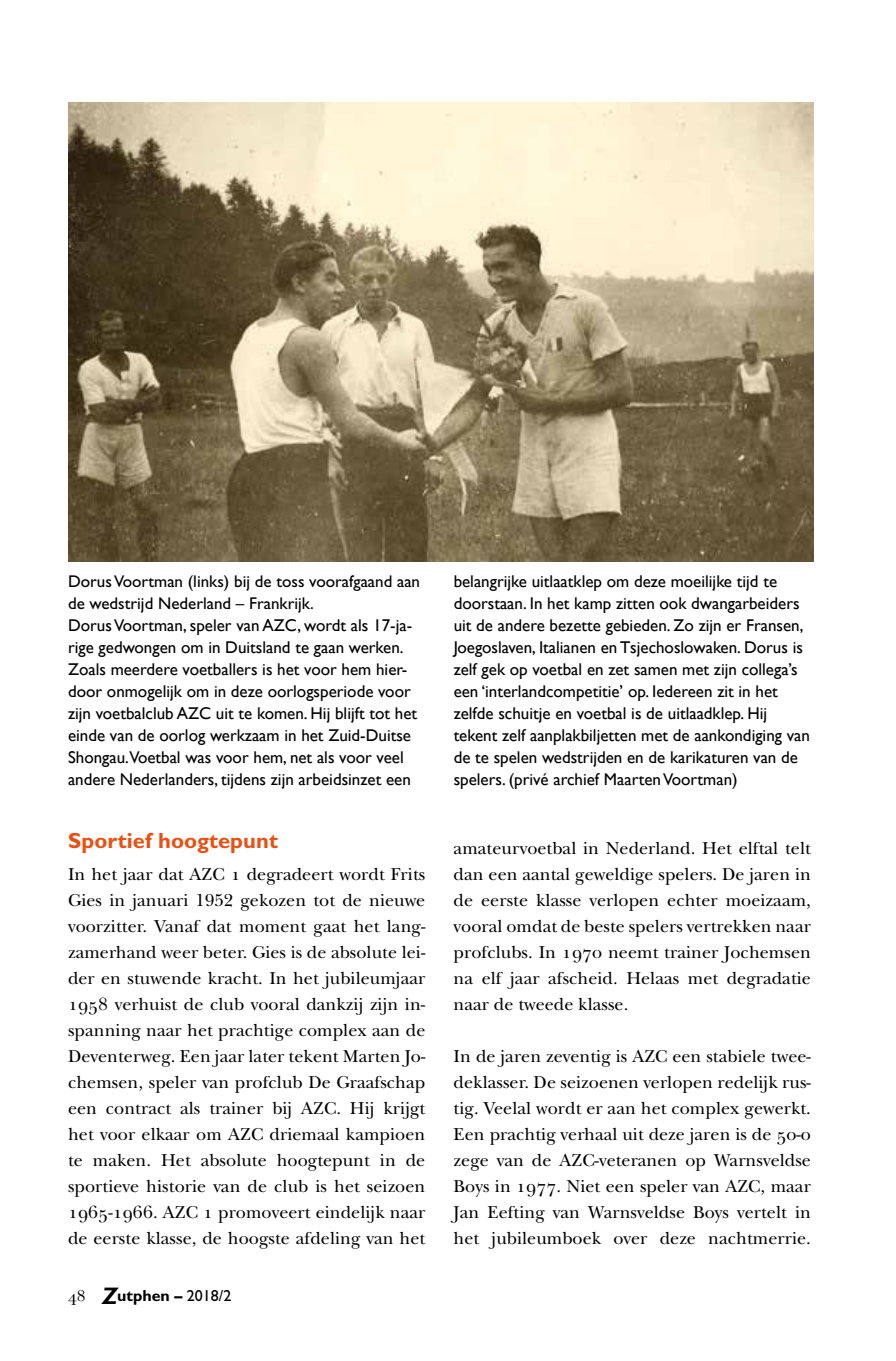
<style>
.page{position:relative;width:896px;height:1361px;background:#fff}
.page>*{position:absolute;margin:0;border:0;box-sizing:border-box;transform-origin:0 0}
.t1{font:700 22px "Gill Sans Std";letter-spacing:.005em;color:#e85113}
.t2{font:18px/26px "New Baskerville Std";letter-spacing:.005em;color:#000;text-align:justify}
.t3{font:17px/22px "Gill Sans";color:#000}
.t4{font:17px/22px "Gill Sans Std";color:#000}
.t5{font:700 16px "Gill Sans Std";color:#000}
.s1{font-family:"Gill Sans Std"}
.s2{font-family:"New Baskerville SC"}
.s3{font-family:"New Baskerville SC";font-weight:400}
.s4{font-style:italic;font-size:24px}
.s5{font-weight:400}
</style>
<div class="page">
<img style="left:68px;top:102px;width:746px;height:459px">
<p class="t4" style="left:68px;top:570px;width:353px">Dorus Voortman (links) bij de toss voorafgaand aan de wedstrijd Nederland – Frankrijk.</p>
<p class="t3" style="left:68px;top:615px;width:351px">Dorus Voortman, speler van AZC, wordt als 17-ja&shy;rige gedwongen om in Duitsland te gaan werken.<br>Zoals meerdere voetballers is het voor hem <span class="s1">hier&shy;door</span> onmogelijk om in deze oorlogsperiode voor zijn voetbalclub AZC uit te komen. Hij blijft tot het einde van de oorlog werkzaam in het Zuid-Duitse Shongau.Voetbal was voor hem, net als voor veel andere Nederlanders, tijdens zijn arbeidsinzet een</p>
<p class="t1" style="left:68px;top:827px;width:211px">Sportief hoogtepunt</p>
<p class="t2" style="left:68px;top:861px;width:359px">In het jaar dat AZC <span class="s2">1</span> degradeert wordt Frits Gies in januari 1952 gekozen tot de nieuwe voorzitter. Vanaf dat moment gaat het lang&shy;zamerhand weer beter. Gies is de absolute lei&shy;der en stuwende kracht. In het jubileumjaar <span class="s2">1958</span> verhuist de club vooral dankzij zijn in&shy;spanning naar het prachtige complex aan de Deventerweg. Een jaar later tekent Marten Jo&shy;chemsen, speler van profclub De Graafschap een contract als trainer bij AZC. Hij krijgt het voor elkaar om AZC driemaal kampioen te maken. Het absolute hoogtepunt in de sportieve historie van de club is het seizoen <span class="s2">1965</span>-<span class="s2">1966</span>. AZC <span class="s2">1</span> promoveert eindelijk naar de eerste klasse, de hoogste afdeling van het</p>
<p class="t5" style="left:68px;top:1285px;width:165px"><span class="s3">48</span> <span class="s4">Z</span>utphen – <span class="s5">2018/2</span></p>
<p class="t3" style="left:454px;top:571px;width:358px">belangrijke uitlaatklep om deze moeilijke tijd te doorstaan. In het kamp zitten ook dwangarbeiders uit de andere bezette gebieden. Zo zijn er Fransen, Joegoslaven, Italianen en Tsjechoslowaken. Dorus is zelf gek op voetbal en zet samen met zijn collega’s een ‘interlandcompetitie’ op. Iedereen zit in het zelfde schuitje en voetbal is de uitlaadklep. Hij tekent zelf aanplakbiljetten met de aankondiging van de te spelen wedstrijden en de karikaturen van de spelers. (privé archief Maarten Voortman)</p>
<p class="t2" style="left:454px;top:835px;width:359px">amateurvoetbal in Nederland. Het elftal telt dan een aantal geweldige spelers. De jaren in de eerste klasse verlopen echter moeizaam, vooral omdat de beste spelers vertrekken naar profclubs. In <span class="s2">1970</span> neemt trainer Jochemsen na elf jaar afscheid. Helaas met degradatie naar de tweede klasse.</p>
<p class="t2" style="left:454px;top:1043px;width:359px">In de jaren zeventig is AZC een stabiele twee&shy;deklasser. De seizoenen verlopen redelijk rus&shy;tig. Veelal wordt er aan het complex gewerkt.<br>Een prachtig verhaal uit deze jaren is de <span class="s2">50</span>-<span class="s2">0 </span>zege van de AZC-veteranen op Warnsveldse Boys in <span class="s2">1977</span>. Niet een speler van AZC, maar Jan Eefting van Warnsveldse Boys vertelt in het jubileumboek over deze nachtmerrie.</p>
</div>
